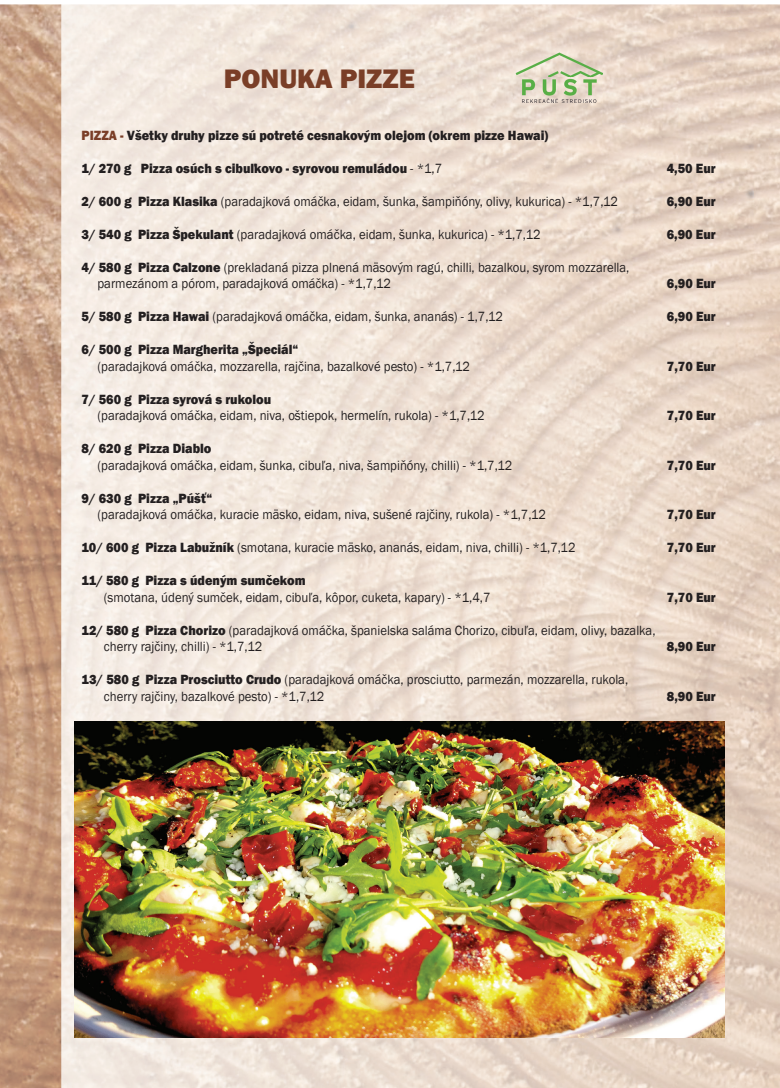
<style>
.page{position:relative;width:780px;height:1088px;background:#fff}
.page>*{position:absolute;margin:0;border:0;box-sizing:border-box;transform-origin:0 0}
.t1{font:800 27.5px "Franklin Gothic";color:#7a3e27}
.t2{font:13.75px/16.5px "Franklin Gothic";color:#231f20;scale:.93 1}
.t3{font:800 13.75px "Franklin Gothic";color:#231f20;scale:.93 1}
.s1{color:#7a3e27}
.s2{font-weight:400}
.s3{font-weight:800}
</style>
<div class="page">
<img style="left:0;top:4px;width:780px;height:1084px">
<img style="left:514px;top:52px;width:88px;height:51px">
<img style="left:74px;top:721px;width:650px;height:316px">
<h1 class="t1" style="left:224px;top:61px;width:192px">PONUKA PIZZE</h1>
<p class="t3" style="left:81px;top:126px;width:503px"><span class="s1">PIZZA -</span> Všetky druhy pizze sú potreté cesnakovým olejom (okrem pizze Hawai)</p>
<p class="t3" style="left:81px;top:159px;width:389px">1/ 270 g Pizza osúch s cibuľkovo - syrovou remuládou <span class="s2">- *1,7</span></p>
<p class="t3" style="left:666px;top:159px;width:54px">4,50 Eur</p>
<p class="t2" style="left:81px;top:193px;width:578px"><span class="s3">2/ 600 g Pizza Klasika</span> (paradajková omáčka, eidam, šunka, šampiňóny, olivy, kukurica) - *1,7,12</p>
<p class="t3" style="left:666px;top:192px;width:54px">6,90 Eur</p>
<p class="t2" style="left:81px;top:226px;width:495px"><span class="s3">3/ 540 g Pizza Špekulant</span> (paradajková omáčka, eidam, šunka, kukurica) - *1,7,12</p>
<p class="t3" style="left:666px;top:225px;width:54px">6,90 Eur</p>
<p class="t2" style="left:97px;top:259px;width:573px;text-indent:-16px"><span class="s3">4/ 580 g Pizza Calzone</span> (prekladaná pizza plnená mäsovým ragú, chilli, bazalkou, syrom mozzarella, parmezánom a pórom, paradajková omáčka) - *1,7,12</p>
<p class="t3" style="left:667px;top:275px;width:54px">6,90 Eur</p>
<p class="t2" style="left:81px;top:309px;width:454px"><span class="s3">5/ 580 g Pizza Hawai</span> (paradajková omáčka, eidam, šunka, ananás) - 1,7,12</p>
<p class="t3" style="left:666px;top:308px;width:54px">6,90 Eur</p>
<p class="t3" style="left:81px;top:341px;width:235px">6/ 500 g Pizza Margherita „Špeciál“</p>
<p class="t2" style="left:97px;top:358px;width:402px">(paradajková omáčka, mozzarella, rajčina, bazalkové pesto) - *1,7,12</p>
<p class="t3" style="left:667px;top:357px;width:54px">7,70 Eur</p>
<p class="t3" style="left:81px;top:390px;width:205px">7/ 560 g Pizza syrová s rukolou</p>
<p class="t2" style="left:97px;top:408px;width:418px">(paradajková omáčka, eidam, niva, oštiepok, hermelín, rukola) - *1,7,12</p>
<p class="t3" style="left:667px;top:407px;width:54px">7,70 Eur</p>
<p class="t3" style="left:81px;top:440px;width:141px">8/ 620 g Pizza Diablo</p>
<p class="t2" style="left:97px;top:457px;width:447px">(paradajková omáčka, eidam, šunka, cibuľa, niva, šampiňóny, chilli) - *1,7,12</p>
<p class="t3" style="left:667px;top:456px;width:54px">7,70 Eur</p>
<p class="t3" style="left:81px;top:489px;width:142px">9/ 630 g Pizza „Púšť“</p>
<p class="t2" style="left:97px;top:507px;width:484px">(paradajková omáčka, kuracie mäsko, eidam, niva, sušené rajčiny, rukola) - *1,7,12</p>
<p class="t3" style="left:667px;top:506px;width:54px">7,70 Eur</p>
<p class="t2" style="left:81px;top:540px;width:532px"><span class="s3">10/ 600 g Pizza Labužník</span> (smotana, kuracie mäsko, ananás, eidam, niva, chilli) - *1,7,12</p>
<p class="t3" style="left:666px;top:539px;width:54px">7,70 Eur</p>
<p class="t3" style="left:81px;top:572px;width:242px">11/ 580 g Pizza s údeným sumčekom</p>
<p class="t2" style="left:104px;top:589px;width:417px">(smotana, údený sumček, eidam, cibuľa, kôpor, cuketa, kapary) - *1,4,7</p>
<p class="t3" style="left:667px;top:588px;width:54px">7,70 Eur</p>
<p class="t2" style="left:104px;top:622px;width:594px;text-indent:-22px"><span class="s3">12/ 580 g Pizza Chorizo</span> (paradajková omáčka, španielska saláma Chorizo, cibuľa, eidam, olivy, bazalka, cherry rajčiny, chilli) - *1,7,12</p>
<p class="t3" style="left:666px;top:638px;width:54px">8,90 Eur</p>
<p class="t2" style="left:104px;top:672px;width:565px;text-indent:-22px"><span class="s3">13/ 580 g Pizza Prosciutto Crudo</span> (paradajková omáčka, prosciutto, parmezán, mozzarella, rukola, cherry rajčiny, bazalkové pesto) - *1,7,12</p>
<p class="t3" style="left:666px;top:687px;width:54px">8,90 Eur</p>
</div>
